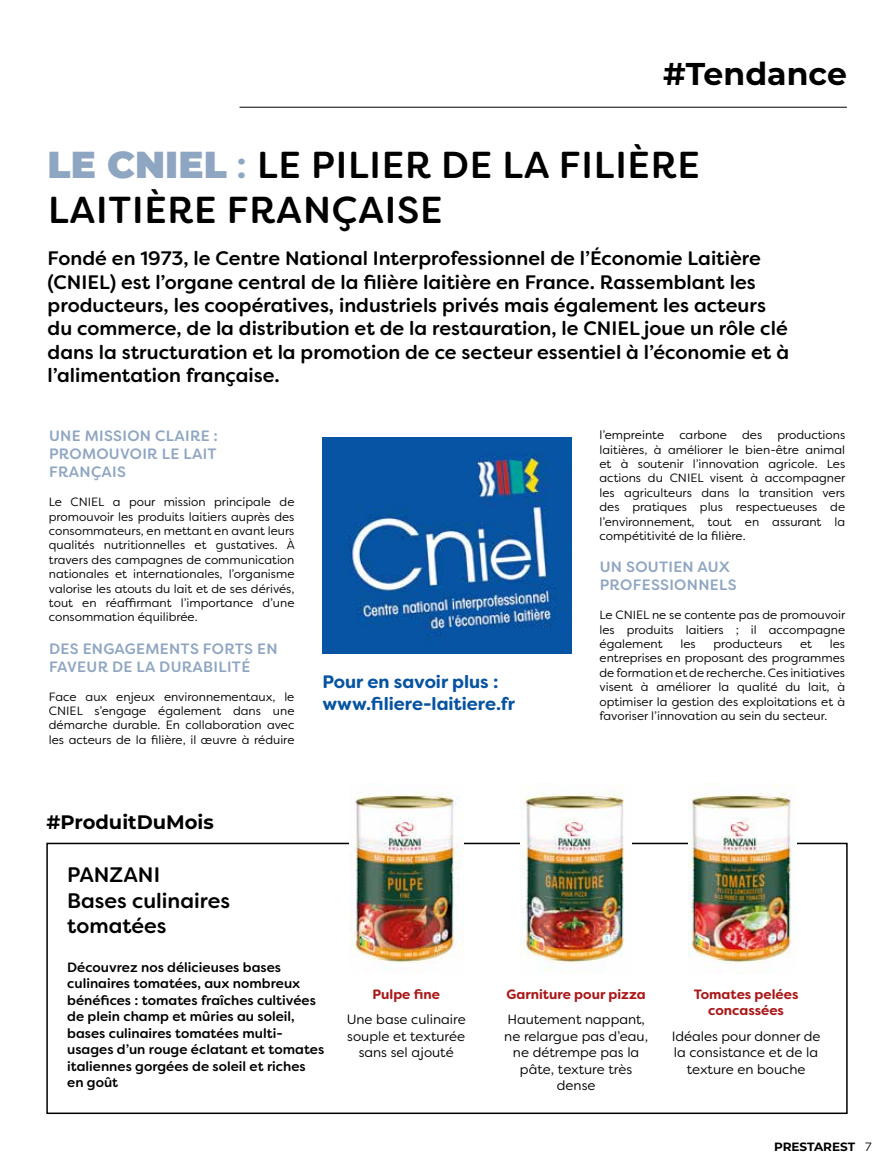
<style>
.page{position:relative;width:893px;height:1170px;background:#fff}
.page>*{position:absolute;margin:0;border:0;box-sizing:border-box;transform-origin:0 0}
.t1{font:500 37.5px/45px "Filson Soft";letter-spacing:.02em;color:#000}
.t2{font:700 31.5px "Montserrat";color:#000}
.t3{font:500 21px/25.2px "Filson Soft";color:#000}
.t4{font:500 19.5px/23.4px "Filson Soft";color:#000}
.t5{font:700 19.5px "Montserrat";color:#000}
.t6{font:700 18px/21.6px "Filson Soft";color:#0653a1}
.t7{font:500 15px/18px "Filson Soft";letter-spacing:.02em;color:#8fa6c2}
.t8{font:500 13.5px/16.5px "Filson Soft";color:#000}
.t9{font:13.5px/16.5px "Filson Soft";color:#000;text-align:center}
.t10{font:700 13.5px/16.5px "Filson Soft";color:#aa1818;text-align:center}
.t11{font:12px/14.4px "Filson Soft";color:#000;text-align:justify}
.t12{font:700 12px "Montserrat";color:#000}
.s1{font-family:"Montserrat";font-weight:900;color:#8fa6c2}
.s2{color:#8fa6c2}
.s3{font-family:"Filson Soft";font-weight:400}
</style>
<div class="page">
<div style="left:46px;top:842px;width:802px;height:271px;border:2px solid #000"></div>
<hr style="left:240px;top:107px;width:607px;height:1px;background:#000">
<img style="left:349px;top:793px;width:114px;height:176px">
<img style="left:521px;top:783px;width:111px;height:188px">
<img style="left:688px;top:783px;width:108px;height:188px">
<img style="left:322px;top:437px;width:250px;height:216px">
<h2 class="t2" style="left:663px;top:51px;width:185px">#Tendance</h2>
<h1 class="t1" style="left:48px;top:143px;width:654px"><span class="s1">LE CNIEL</span> <span class="s2">:</span> LE PILIER DE LA FILIÈRE<br>LAITIÈRE FRANÇAISE</h1>
<p class="t4" style="left:48px;top:246px;width:743px">Fondé en 1973, le Centre National Interprofessionnel de l’Économie Laitière (CNIEL) est l’organe central de la filière laitière en France. Rassemblant les producteurs, les coopératives, industriels privés mais également les acteurs du commerce, de la distribution et de la restauration, le CNIEL joue un rôle clé dans la structuration et la promotion de ce secteur essentiel à l’économie et à l’alimentation française.</p>
<p class="t7" style="left:49px;top:427px;width:170px;text-align:justify">UNE MISSION CLAIRE :<br>PROMOUVOIR LE LAIT FRANÇAIS</p>
<p class="t11" style="left:49px;top:494px;width:247px">Le CNIEL a pour mission principale de promouvoir les produits laitiers auprès des consommateurs, en mettant en avant leurs qualités nutritionnelles et gustatives. À travers des campagnes de communication nationales et internationales, l’organisme valorise les atouts du lait et de ses dérivés, tout en réaffirmant l’importance d’une consommation équilibrée.</p>
<p class="t7" style="left:49px;top:639px;width:230px">DES ENGAGEMENTS FORTS EN<br>FAVEUR DE LA DURABILITÉ</p>
<p class="t11" style="left:49px;top:689px;width:247px">Face aux enjeux environnementaux, le CNIEL s’engage également dans une démarche durable. En collaboration avec les acteurs de la filière, il œuvre à réduire</p>
<h3 class="t6" style="left:322px;top:671px;width:194px">Pour en savoir plus : www.filiere-laitiere.fr</h3>
<p class="t11" style="left:600px;top:427px;width:247px;text-indent:178px">productions laitières, à améliorer le bien-être animal et à soutenir l’innovation agricole. Les actions du CNIEL visent à accompagner les agriculteurs dans la transition vers des pratiques plus respectueuses de l’environnement, tout en assurant la compétitivité de la filière.</p>
<p class="t7" style="left:600px;top:558px;width:138px">UN SOUTIEN AUX<br>PROFESSIONNELS</p>
<p class="t11" style="left:600px;top:607px;width:247px">Le CNIEL ne se contente pas de promouvoir les produits laitiers ; il accompagne également</p>
<p class="t11" style="left:600px;top:427px;width:66px">l’empreinte</p>
<p class="t11" style="left:679px;top:427px;width:49px">carbone</p>
<p class="t11" style="left:742px;top:427px;width:22px">des</p>
<p class="t11" style="left:600px;top:636px;width:247px;text-indent:230px">les entreprises en proposant des programmes de formation et de recherche. Ces initiatives visent à améliorer la qualité du lait, à optimiser la gestion des exploitations et à favoriser l’innovation au sein du secteur.</p>
<p class="t11" style="left:680px;top:636px;width:17px">les</p>
<p class="t11" style="left:713px;top:636px;width:70px">producteurs</p>
<p class="t11" style="left:800px;top:636px;width:13px">et</p>
<h3 class="t5" style="left:46px;top:807px;width:169px">#ProduitDuMois</h3>
<h3 class="t3" style="left:67px;top:862px;width:164px">PANZANI<br>Bases culinaires tomatées</h3>
<p class="t8" style="left:67px;top:958px;width:259px">Découvrez nos délicieuses bases culinaires tomatées, aux nombreux bénéfices : tomates fraîches cultivées de plein champ et mûries au soleil, bases culinaires tomatées multi&shy;usages d’un rouge éclatant et tomates italiennes gorgées de soleil et riches en goût</p>
<p class="t10" style="left:372px;top:985px;width:69px">Pulpe fine</p>
<p class="t9" style="left:347px;top:1010px;width:121px">Une base culinaire souple et texturée sans sel ajouté</p>
<p class="t10" style="left:507px;top:985px;width:141px">Garniture pour pizza</p>
<p class="t9" style="left:504px;top:1010px;width:145px">Hautement nappant, ne relargue pas d’eau, ne détrempe pas la pâte, texture très dense</p>
<p class="t10" style="left:694px;top:985px;width:106px">Tomates pelées concassées</p>
<p class="t9" style="left:672px;top:1027px;width:150px">Idéales pour donner de la consistance et de la texture en bouche</p>
<p class="t12" style="left:774px;top:1137px;width:99px">PRESTAREST <span class="s3">7</span></p>
</div>
